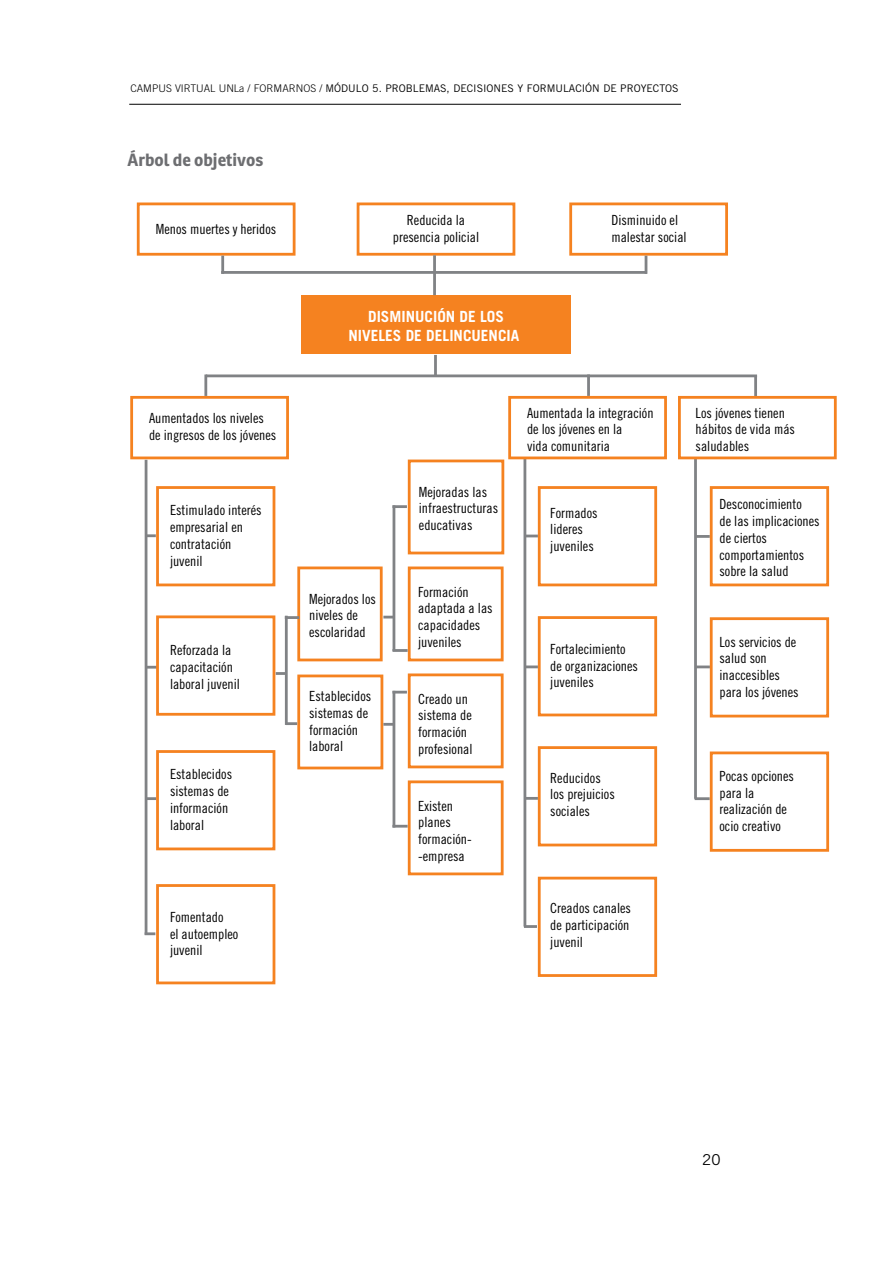
<style>
.page{position:relative;width:893px;height:1263px;background:#fff}
.page>*{position:absolute;margin:0;border:0;box-sizing:border-box;transform-origin:0 0}
.t1{font:700 17.25px "Ronnia";color:#6d6e71}
.t2{font:700 15.45px/18.5px "Trade Gothic LT Std";color:#fff;text-align:center}
.t3{font:15px "Trade Gothic LT Std";color:#000}
.t4{font:13.95px/16.8px "Trade Gothic LT Std Cn 18";color:#000}
.t5{font:10.5px "Trade Gothic LT Std";color:#000}
.t6{font:300 10.5px "Trade Gothic LT Std";color:#000}
.s1{font-weight:300}
</style>
<div class="page">
<hr style="left:129px;top:104px;width:552px;height:1px;background:#000">
<hr style="left:523px;top:458px;width:3px;height:468px;background:#808285">
<svg style="left:524px;top:925px;width:13px;height:3px"></svg>
<hr style="left:695px;top:797px;width:15px;height:3px;background:#808285">
<hr style="left:696px;top:665px;width:14px;height:3px;background:#808285">
<hr style="left:696px;top:535px;width:14px;height:3px;background:#808285">
<hr style="left:694px;top:458px;width:3px;height:341px;background:#808285">
<div style="left:137px;top:202px;width:158px;height:54px;border:3px solid #f58220"></div>
<div style="left:357px;top:202px;width:158px;height:54px;border:3px solid #f58220"></div>
<div style="left:569px;top:202px;width:159px;height:54px;border:3px solid #f58220"></div>
<div style="left:301px;top:295px;width:270px;height:59px;background:#f58220"></div>
<div style="left:130px;top:396px;width:159px;height:63px;border:3px solid #f58220"></div>
<div style="left:297px;top:566px;width:86px;height:95px;border:3px solid #f58220"></div>
<div style="left:297px;top:674px;width:86px;height:95px;border:3px solid #f58220"></div>
<hr style="left:433px;top:255px;width:3px;height:40px;background:#808285">
<svg style="left:645px;top:256px;width:2px;height:15px"></svg>
<hr style="left:221px;top:256px;width:3px;height:18px;background:#808285">
<hr style="left:221px;top:271px;width:426px;height:3px;background:#808285">
<hr style="left:434px;top:355px;width:3px;height:22px;background:#808285">
<hr style="left:204px;top:374px;width:3px;height:22px;background:#808285">
<hr style="left:587px;top:374px;width:3px;height:22px;background:#808285">
<hr style="left:754px;top:376px;width:3px;height:22px;background:#808285">
<hr style="left:206px;top:374px;width:551px;height:3px;background:#808285">
<hr style="left:145px;top:460px;width:2px;height:475px;background:#808285">
<svg style="left:147px;top:534px;width:9px;height:3px"></svg>
<svg style="left:147px;top:666px;width:9px;height:3px"></svg>
<svg style="left:147px;top:797px;width:9px;height:3px"></svg>
<svg style="left:147px;top:932px;width:8px;height:3px"></svg>
<div style="left:156px;top:486px;width:119px;height:100px;border:3px solid #f58220"></div>
<div style="left:156px;top:615px;width:119px;height:101px;border:3px solid #f58220"></div>
<div style="left:156px;top:750px;width:119px;height:100px;border:3px solid #f58220"></div>
<div style="left:678px;top:396px;width:159px;height:63px;border:3px solid #f58220"></div>
<div style="left:710px;top:486px;width:119px;height:100px;border:3px solid #f58220"></div>
<div style="left:710px;top:617px;width:119px;height:100px;border:3px solid #f58220"></div>
<div style="left:710px;top:751px;width:119px;height:101px;border:3px solid #f58220"></div>
<div style="left:156px;top:884px;width:119px;height:100px;border:3px solid #f58220"></div>
<div style="left:408px;top:566px;width:96px;height:95px;border:3px solid #f58220"></div>
<div style="left:408px;top:673px;width:96px;height:95px;border:3px solid #f58220"></div>
<div style="left:408px;top:780px;width:96px;height:95px;border:3px solid #f58220"></div>
<div style="left:408px;top:460px;width:96px;height:94px;border:3px solid #f58220"></div>
<hr style="left:392px;top:505px;width:15px;height:3px;background:#808285">
<hr style="left:392px;top:649px;width:16px;height:3px;background:#808285">
<hr style="left:393px;top:505px;width:2px;height:146px;background:#808285">
<svg style="left:383px;top:616px;width:10px;height:2px"></svg>
<svg style="left:392px;top:691px;width:15px;height:2px"></svg>
<svg style="left:392px;top:825px;width:16px;height:2px"></svg>
<hr style="left:393px;top:691px;width:2px;height:136px;background:#808285">
<svg style="left:383px;top:723px;width:10px;height:3px"></svg>
<hr style="left:285px;top:616px;width:14px;height:3px;background:#808285">
<svg style="left:288px;top:722px;width:9px;height:3px"></svg>
<hr style="left:285px;top:616px;width:3px;height:109px;background:#808285">
<svg style="left:276px;top:672px;width:9px;height:3px"></svg>
<div style="left:508px;top:396px;width:159px;height:63px;border:3px solid #f58220"></div>
<div style="left:538px;top:486px;width:119px;height:100px;border:3px solid #f58220"></div>
<div style="left:538px;top:616px;width:119px;height:100px;border:3px solid #f58220"></div>
<div style="left:538px;top:746px;width:119px;height:100px;border:3px solid #f58220"></div>
<svg style="left:526px;top:535px;width:12px;height:2px"></svg>
<svg style="left:526px;top:665px;width:12px;height:3px"></svg>
<hr style="left:524px;top:797px;width:14px;height:3px;background:#808285">
<div style="left:538px;top:877px;width:119px;height:100px;border:3px solid #f58220"></div>
<p class="t6" style="left:130px;top:82px;width:58px">CAMPUS VIRTUAL</p>
<p class="t5" style="left:219px;top:82px;width:461px"><span class="s1">UNLA / FORMARNOS /</span> MÓDU LO 5. PROBLEMAS, DECISIONES Y FORMU LACIÓN DE PROYECTOS</p>
<p class="t1" style="left:127px;top:149px;width:137px">Árbol de objetivos</p>
<p class="t4" style="left:156px;top:220px;width:122px">Menos muertes y heridos</p>
<p class="t4" style="left:393px;top:211px;width:88px;text-align:center">Reducida la presencia policial</p>
<p class="t4" style="left:611px;top:211px;width:77px">Disminuido el malestar social</p>
<p class="t2" style="left:348px;top:307px;width:172px">DISMINUCIÓN DE LOS<br>NIVELES DE DELINCUENCIA</p>
<p class="t4" style="left:149px;top:410px;width:129px">Aumentados los niveles de ingresos de los jóvenes</p>
<p class="t4" style="left:170px;top:502px;width:93px">Estimulado interés empresarial en contratación juvenil</p>
<p class="t4" style="left:170px;top:642px;width:71px">Reforzada la capacitación laboral juvenil</p>
<p class="t4" style="left:170px;top:766px;width:64px">Establecidos sistemas de información laboral</p>
<p class="t4" style="left:170px;top:908px;width:70px">Fomentado<br>el autoempleo juvenil</p>
<p class="t4" style="left:309px;top:590px;width:68px">Mejorados los niveles de escolaridad</p>
<p class="t4" style="left:309px;top:687px;width:64px">Establecidos sistemas de formación laboral</p>
<p class="t4" style="left:419px;top:483px;width:81px">Mejoradas las infraestructuras educativas</p>
<p class="t4" style="left:418px;top:583px;width:76px">Formación adaptada a las capacidades juveniles</p>
<p class="t4" style="left:418px;top:690px;width:56px">Creado un sistema de formación profesional</p>
<p class="t4" style="left:418px;top:797px;width:55px">Existen planes formación--empresa</p>
<p class="t4" style="left:527px;top:404px;width:128px">Aumentada la integración de los jóvenes en la<br>vida comunitaria</p>
<p class="t4" style="left:550px;top:504px;width:49px">Formados lideres juveniles</p>
<p class="t4" style="left:550px;top:640px;width:89px">Fortalecimiento de organizaciones juveniles</p>
<p class="t4" style="left:550px;top:769px;width:66px">Reducidos los prejuicios sociales</p>
<p class="t4" style="left:550px;top:899px;width:82px;text-align:justify">Creados canales de participación juvenil</p>
<p class="t4" style="left:696px;top:404px;width:101px">Los jóvenes tienen hábitos de vida más saludables</p>
<p class="t4" style="left:719px;top:496px;width:102px">Desconocimiento<br>de las implicaciones de ciertos comportamientos sobre la salud</p>
<p class="t4" style="left:719px;top:633px;width:81px">Los servicios de salud son inaccesibles para los jóvenes</p>
<p class="t4" style="left:719px;top:767px;width:76px">Pocas opciones para la realización de ocio creativo</p>
<p class="t3" style="left:702px;top:1150px;width:20px">20</p>
</div>
